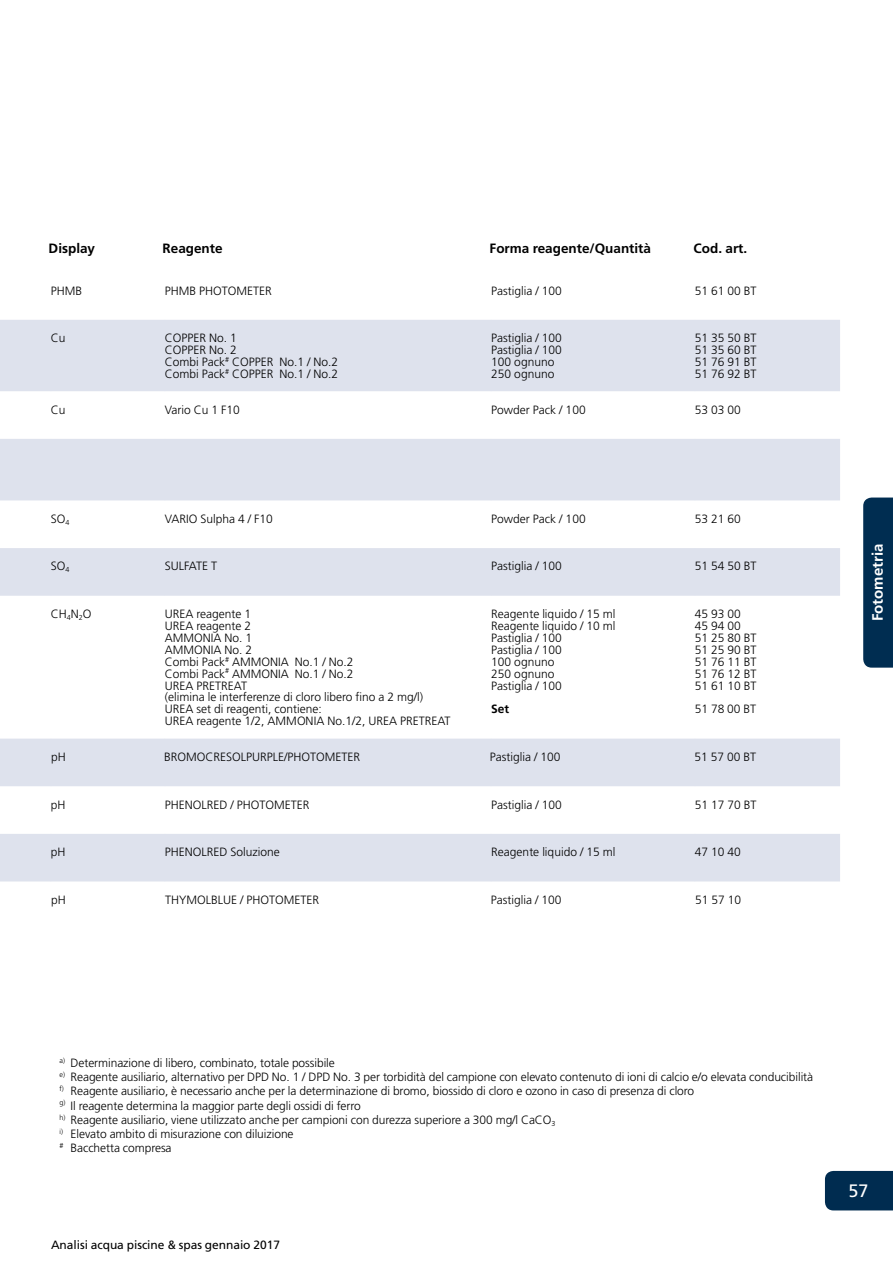
<style>
.page{position:relative;width:893px;height:1263px;background:#fff}
.page>*{position:absolute;margin:0;border:0;box-sizing:border-box;transform-origin:0 0}
.t1{font:18px "Frutiger LT";color:#fff}
.t2{font:700 15px "Frutiger LT";color:#fff}
.t3{font:700 13.5px "Frutiger LT";color:#000}
.t4{font:300 12px/14.2px "Frutiger LT";color:#000}
.t5{font:12px "Frutiger LT";letter-spacing:-.005em;color:#000}
.t6{font:700 12px "Frutiger LT";color:#000}
</style>
<div class="page">
<div style="left:825px;top:1171px;width:68px;height:39px;background:#002c50"></div>
<svg style="left:0;top:320px;width:840px;height:561px"></svg>
<div style="left:863px;top:497px;width:30px;height:171px;background:#002d51"></div>
<p class="t3" style="left:49px;top:240px;width:48px">Display</p>
<p class="t3" style="left:163px;top:240px;width:62px">Reagente</p>
<p class="t3" style="left:490px;top:240px;width:163px">Forma reagente/Quantità</p>
<p class="t3" style="left:694px;top:240px;width:55px">Cod. art.</p>
<p class="t4" style="left:51px;top:283px;width:33px">PHMB</p>
<p class="t4" style="left:165px;top:283px;width:109px">PHMB PHOTOMETER</p>
<p class="t4" style="left:491px;top:283px;width:72px">Pastiglia / 100</p>
<p class="t4" style="left:695px;top:283px;width:63px">51 61 00 BT</p>
<p class="t4" style="left:51px;top:331px;width:16px">Cu</p>
<p class="t4" style="left:165px;top:331px;width:74px">COPPER No. 1</p>
<p class="t4" style="left:491px;top:331px;width:72px">Pastiglia / 100</p>
<p class="t4" style="left:695px;top:331px;width:63px">51 35 50 BT</p>
<p class="t4" style="left:165px;top:343px;width:74px">COPPER No. 2</p>
<p class="t4" style="left:491px;top:343px;width:72px">Pastiglia / 100</p>
<p class="t4" style="left:695px;top:343px;width:63px">51 35 60 BT</p>
<p class="t4" style="left:165px;top:355px;width:175px">Combi Pack<sup>#</sup> COPPER No.1 / No.2</p>
<p class="t4" style="left:491px;top:355px;width:65px">100 ognuno</p>
<p class="t4" style="left:695px;top:355px;width:63px">51 76 91 BT</p>
<p class="t4" style="left:165px;top:367px;width:175px">Combi Pack<sup>#</sup> COPPER No.1 / No.2</p>
<p class="t4" style="left:491px;top:367px;width:65px">250 ognuno</p>
<p class="t4" style="left:695px;top:367px;width:63px">51 76 92 BT</p>
<p class="t4" style="left:51px;top:402px;width:16px">Cu</p>
<p class="t4" style="left:165px;top:402px;width:77px">Vario Cu 1 F10</p>
<p class="t4" style="left:491px;top:402px;width:96px">Powder Pack / 100</p>
<p class="t4" style="left:695px;top:402px;width:48px">53 03 00</p>
<p class="t4" style="left:51px;top:512px;width:20px">SO<sub>4</sub></p>
<p class="t4" style="left:165px;top:512px;width:110px">VARIO Sulpha 4 / F10</p>
<p class="t4" style="left:491px;top:512px;width:96px">Powder Pack / 100</p>
<p class="t4" style="left:695px;top:512px;width:48px">53 21 60</p>
<p class="t4" style="left:51px;top:559px;width:20px">SO<sub>4</sub></p>
<p class="t4" style="left:165px;top:559px;width:54px">SULFATE T</p>
<p class="t4" style="left:491px;top:559px;width:72px">Pastiglia / 100</p>
<p class="t4" style="left:695px;top:559px;width:63px">51 54 50 BT</p>
<p class="t4" style="left:51px;top:607px;width:42px">CH<sub>4</sub>N<sub>2</sub>O</p>
<p class="t4" style="left:165px;top:607px;width:88px">UREA reagente 1</p>
<p class="t4" style="left:491px;top:607px;width:126px">Reagente liquido / 15 ml</p>
<p class="t4" style="left:695px;top:607px;width:48px">45 93 00</p>
<p class="t4" style="left:165px;top:619px;width:88px">UREA reagente 2</p>
<p class="t4" style="left:491px;top:619px;width:126px">Reagente liquido / 10 ml</p>
<p class="t4" style="left:695px;top:619px;width:48px">45 94 00</p>
<p class="t4" style="left:165px;top:631px;width:89px">AMMONIA No. 1</p>
<p class="t4" style="left:491px;top:631px;width:72px">Pastiglia / 100</p>
<p class="t4" style="left:695px;top:631px;width:63px">51 25 80 BT</p>
<p class="t4" style="left:165px;top:643px;width:89px">AMMONIA No. 2</p>
<p class="t4" style="left:491px;top:643px;width:72px">Pastiglia / 100</p>
<p class="t4" style="left:695px;top:643px;width:63px">51 25 90 BT</p>
<p class="t4" style="left:165px;top:655px;width:190px">Combi Pack<sup>#</sup> AMMONIA No.1 / No.2</p>
<p class="t4" style="left:491px;top:655px;width:65px">100 ognuno</p>
<p class="t4" style="left:695px;top:655px;width:63px">51 76 11 BT</p>
<p class="t4" style="left:165px;top:666px;width:190px">Combi Pack<sup>#</sup> AMMONIA No.1 / No.2</p>
<p class="t4" style="left:491px;top:666px;width:65px">250 ognuno</p>
<p class="t4" style="left:695px;top:666px;width:63px">51 76 12 BT</p>
<p class="t4" style="left:165px;top:678px;width:84px">UREA PRETREAT</p>
<p class="t4" style="left:491px;top:678px;width:72px">Pastiglia / 100</p>
<p class="t4" style="left:695px;top:678px;width:63px">51 61 10 BT</p>
<p class="t4" style="left:165px;top:691px;width:260px;line-height:11.9px">(elimina le interferenze di cloro libero fino a 2 mg/l)<br>UREA set di reagenti, contiene:</p>
<p class="t6" style="left:491px;top:702px;width:20px">Set</p>
<p class="t4" style="left:695px;top:702px;width:63px">51 78 00 BT</p>
<p class="t4" style="left:165px;top:714px;width:287px">UREA reagente 1/2, AMMONIA No.1/2, UREA PRETREAT</p>
<p class="t4" style="left:51px;top:750px;width:16px">pH</p>
<p class="t4" style="left:164px;top:750px;width:198px">BROMOCRESOLPURPLE/PHOTOMETER</p>
<p class="t4" style="left:490px;top:750px;width:72px">Pastiglia / 100</p>
<p class="t4" style="left:694px;top:750px;width:63px">51 57 00 BT</p>
<p class="t4" style="left:51px;top:797px;width:16px">pH</p>
<p class="t4" style="left:165px;top:797px;width:146px">PHENOLRED / PHOTOMETER</p>
<p class="t4" style="left:491px;top:797px;width:72px">Pastiglia / 100</p>
<p class="t4" style="left:695px;top:797px;width:63px">51 17 70 BT</p>
<p class="t4" style="left:51px;top:845px;width:16px">pH</p>
<p class="t4" style="left:165px;top:845px;width:117px">PHENOLRED Soluzione</p>
<p class="t4" style="left:491px;top:845px;width:126px">Reagente liquido / 15 ml</p>
<p class="t4" style="left:695px;top:845px;width:48px">47 10 40</p>
<p class="t4" style="left:51px;top:893px;width:16px">pH</p>
<p class="t4" style="left:165px;top:893px;width:156px">THYMOLBLUE / PHOTOMETER</p>
<p class="t4" style="left:491px;top:893px;width:72px">Pastiglia / 100</p>
<p class="t4" style="left:695px;top:893px;width:48px">51 57 10</p>
<p class="t2" style="left:869px;top:621px;width:79px;rotate:-90deg">Fotometria</p>
<p class="t4" style="left:60px;top:1056px;width:755px"><sup>a)</sup> Determinazione di libero, combinato, totale possibile<br><sup>e)</sup> Reagente ausiliario, alternativo per DPD No. 1 / DPD No. 3 per torbidità del campione con elevato contenuto di ioni di calcio e/o elevata conducibilità <sup>f)</sup> Reagente ausiliario, è necessario anche per la determinazione di bromo, biossido di cloro e ozono in caso di presenza di cloro<br><sup>g)</sup> Il reagente determina la maggior parte degli ossidi di ferro<br><sup>h)</sup> Reagente ausiliario, viene utilizzato anche per campioni con durezza superiore a 300 mg/l CaCO<sub>3<br></sub><sup>i)</sup> Elevato ambito di misurazione con diluizione<br><sup>#</sup> Bacchetta compresa</p>
<p class="t5" style="left:51px;top:1238px;width:230px">Analisi acqua piscine &amp; spas gennaio 2017</p>
<h1 class="t1" style="left:848px;top:1180px;width:22px">57</h1>
</div>
